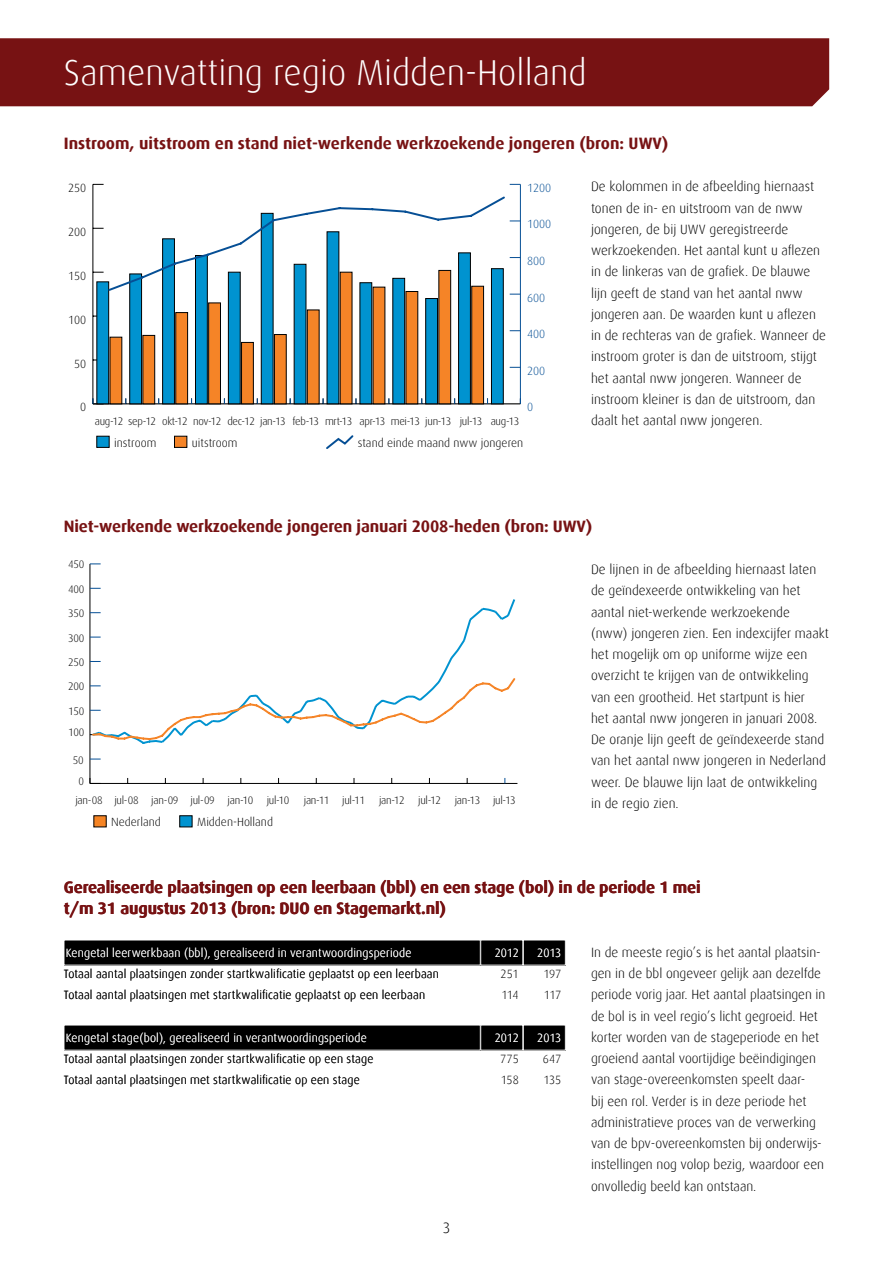
<style>
.page{position:relative;width:893px;height:1263px;background:#fff}
.page>*{position:absolute;margin:0;border:0;box-sizing:border-box;transform-origin:0 0}
.t1{font:300 36px "Dax";color:#fff}
.t2{font:700 16.5px/21.3px "Dax";letter-spacing:-.01em;color:#771213}
.t3{font:300 15px "Dax";color:#000}
.t4{font:300 13.5px/21.3px "Dax";color:#000}
.t5{font:300 12px/21.3px "Dax";letter-spacing:.015em;color:#000}
.t6{font:300 12px "Dax";letter-spacing:.015em;color:#fff}
.t7{font:300 11.85px "Dax";color:#000}
.t8{font:300 11.85px "Dax";color:#064f95}
.t9{font:300 10.95px "Dax";letter-spacing:-.025em;color:#000}
</style>
<div class="page">
<div style="left:0;top:38px;width:829px;height:68px;background:#771213"></div>
<div style="left:64px;top:940px;width:416px;height:25px;background:#000"></div>
<div style="left:64px;top:1025px;width:416px;height:25px;background:#000"></div>
<div style="left:523px;top:940px;width:42px;height:25px;background:#000"></div>
<div style="left:523px;top:940px;width:43px;height:25px;border:1px solid #fff"></div>
<div style="left:523px;top:1025px;width:42px;height:25px;background:#000"></div>
<div style="left:523px;top:1025px;width:43px;height:25px;border:1px solid #fff"></div>
<div style="left:481px;top:940px;width:42px;height:25px;background:#000"></div>
<div style="left:481px;top:1025px;width:42px;height:25px;background:#000"></div>
<div style="left:94px;top:815px;width:12px;height:12px;background:#f58424"></div>
<div style="left:179px;top:815px;width:13px;height:12px;background:#0093d0;border:1px solid #000"></div>
<hr style="left:90px;top:783px;width:427px;height:1px;background:#000">
<hr style="left:89px;top:564px;width:1px;height:219px;background:#000">
<svg style="left:89px;top:778px;width:12px;height:6px"></svg>
<svg style="left:441px;top:599px;width:75px;height:77px"></svg>
<svg style="left:90px;top:676px;width:426px;height:70px"></svg>
<div style="left:97px;top:436px;width:12px;height:12px;background:#0093d0;border:1px solid #000"></div>
<hr style="left:93px;top:403px;width:427px;height:1px;background:#000">
<hr style="left:92px;top:184px;width:1px;height:220px;background:#000">
<div style="left:97px;top:282px;width:12px;height:122px;background:#0093d0"></div>
<svg style="left:92px;top:398px;width:12px;height:6px"></svg>
<hr style="left:520px;top:184px;width:1px;height:220px;background:#064f95">
<svg style="left:107px;top:196px;width:400px;height:253px"></svg>
<h1 class="t1" style="left:64px;top:53px;width:524px">Samenvatting regio Midden-Holland</h1>
<p class="t2" style="left:64px;top:133px;width:606px">Instroom, uitstroom en stand niet-werkende werkzoekende jongeren (bron: UWV)</p>
<p class="t7" style="left:68px;top:181px;width:20px">250</p>
<p class="t7" style="left:68px;top:225px;width:20px">200</p>
<p class="t7" style="left:68px;top:269px;width:20px">150</p>
<p class="t7" style="left:68px;top:313px;width:20px">100</p>
<p class="t7" style="left:74px;top:357px;width:14px">50</p>
<p class="t8" style="left:527px;top:181px;width:26px">1200</p>
<p class="t8" style="left:527px;top:218px;width:26px">1000</p>
<p class="t8" style="left:527px;top:254px;width:20px">800</p>
<p class="t8" style="left:527px;top:291px;width:20px">600</p>
<p class="t8" style="left:527px;top:328px;width:20px">400</p>
<p class="t8" style="left:527px;top:364px;width:20px">200</p>
<p class="t7" style="left:80px;top:401px;width:8px">0</p>
<p class="t8" style="left:527px;top:401px;width:8px">0</p>
<p class="t9" style="left:95px;top:415px;width:426px">aug-12 sep-12 okt-12 nov-12 dec-12 jan-13 feb-13 mrt-13 apr-13 mei-13 jun-13 jul-13 aug-13</p>
<p class="t7" style="left:114px;top:436px;width:44px">instroom</p>
<p class="t7" style="left:192px;top:436px;width:47px">uitstroom</p>
<p class="t7" style="left:358px;top:436px;width:167px">stand einde maand nww jongeren</p>
<p class="t4" style="left:591px;top:176px;width:237px">De kolommen in de afbeelding hiernaast tonen de in- en uitstroom van de nww jongeren, de bij UWV geregistreerde werkzoekenden. Het aantal kunt u aflezen in de linkeras van de grafiek. De blauwe lijn geeft de stand van het aantal nww jongeren aan. De waarden kunt u aflezen in de rechteras van de grafiek. Wanneer de instroom groter is dan de uitstroom, stijgt het aantal nww jongeren. Wanneer de instroom kleiner is dan de uitstroom, dan daalt het aantal nww jongeren.</p>
<p class="t2" style="left:64px;top:515px;width:530px">Niet-werkende werkzoekende jongeren januari 2008-heden (bron: UWV)</p>
<p class="t9" style="left:68px;top:559px;width:18px">450</p>
<p class="t9" style="left:68px;top:583px;width:18px">400</p>
<p class="t9" style="left:68px;top:607px;width:18px">350</p>
<p class="t9" style="left:68px;top:632px;width:18px">300</p>
<p class="t9" style="left:68px;top:656px;width:18px">250</p>
<p class="t9" style="left:68px;top:681px;width:18px">200</p>
<p class="t9" style="left:68px;top:705px;width:18px">150</p>
<p class="t9" style="left:68px;top:726px;width:18px">100</p>
<p class="t9" style="left:73px;top:754px;width:12px">50</p>
<p class="t9" style="left:79px;top:775px;width:7px">0</p>
<p class="t9" style="left:75px;top:794px;width:216px">jan-08 jul-08 jan-09 jul-09 jan-10 jul-10</p>
<p class="t9" style="left:304px;top:794px;width:63px">jan-11 jul-11</p>
<p class="t9" style="left:379px;top:794px;width:63px">jan-12 jul-12</p>
<p class="t9" style="left:455px;top:794px;width:27px">jan-13</p>
<p class="t7" style="left:111px;top:815px;width:51px">Nederland</p>
<p class="t7" style="left:197px;top:815px;width:77px">Midden-Holland</p>
<p class="t9" style="left:493px;top:794px;width:24px">jul-13</p>
<p class="t4" style="left:591px;top:559px;width:239px">De lijnen in de afbeelding hiernaast laten de geïndexeerde ontwikkeling van het aantal niet-werkende werkzoekende (nww) jongeren zien. Een indexcijfer maakt het mogelijk om op uniforme wijze een overzicht te krijgen van de ontwikkeling van een grootheid. Het startpunt is hier<br>het aantal nww jongeren in januari 2008.<br>De oranje lijn geeft de geïndexeerde stand van het aantal nww jongeren in Nederland weer. De blauwe lijn laat de ontwikkeling in de regio zien.</p>
<p class="t2" style="left:64px;top:877px;width:638px">Gerealiseerde plaatsingen op een leerbaan (bbl) en een stage (bol) in de periode 1 mei t/m 31 augustus 2013 (bron: DUO en Stagemarkt.nl)</p>
<p class="t6" style="left:66px;top:946px;width:347px">Kengetal leerwerkbaan (bbl), gerealiseerd in verantwoordingsperiode</p>
<p class="t6" style="left:495px;top:946px;width:26px">2012</p>
<p class="t6" style="left:537px;top:946px;width:26px">2013</p>
<p class="t4" style="left:591px;top:942px;width:236px">In de meeste regio’s is het aantal plaatsin&shy;gen in de bbl ongeveer gelijk aan dezelfde periode vorig jaar. Het aantal plaatsingen in de bol is in veel regio’s licht gegroeid. Het korter worden van de stageperiode en het groeiend aantal voortijdige beëindigingen van stage-overeenkomsten speelt daar-<br>bij een rol. Verder is in deze periode het administratieve proces van de verwerking van de bpv-overeenkomsten bij onderwijs&shy;instellingen nog volop bezig, waardoor een onvolledig beeld kan ontstaan.</p>
<p class="t5" style="left:64px;top:963px;width:377px">Totaal aantal plaatsingen zonder startkwalificatie geplaatst op een leerbaan<br>Totaal aantal plaatsingen met startkwalificatie geplaatst op een leerbaan</p>
<p class="t5" style="left:501px;top:963px;width:20px">251</p>
<p class="t5" style="left:543px;top:963px;width:19px">197</p>
<p class="t5" style="left:501px;top:985px;width:19px">114</p>
<p class="t5" style="left:544px;top:985px;width:19px">117</p>
<p class="t6" style="left:66px;top:1031px;width:303px">Kengetal stage(bol), gerealiseerd in verantwoordingsperiode</p>
<p class="t6" style="left:495px;top:1031px;width:26px">2012</p>
<p class="t6" style="left:537px;top:1031px;width:26px">2013</p>
<p class="t5" style="left:64px;top:1048px;width:311px">Totaal aantal plaatsingen zonder startkwalificatie op een stage<br>Totaal aantal plaatsingen met startkwalificatie op een stage</p>
<p class="t5" style="left:500px;top:1048px;width:20px">775</p>
<p class="t5" style="left:543px;top:1048px;width:20px">647</p>
<p class="t5" style="left:501px;top:1070px;width:20px">158</p>
<p class="t5" style="left:543px;top:1070px;width:19px">135</p>
<p class="t3" style="left:443px;top:1220px;width:9px">3</p>
</div>
